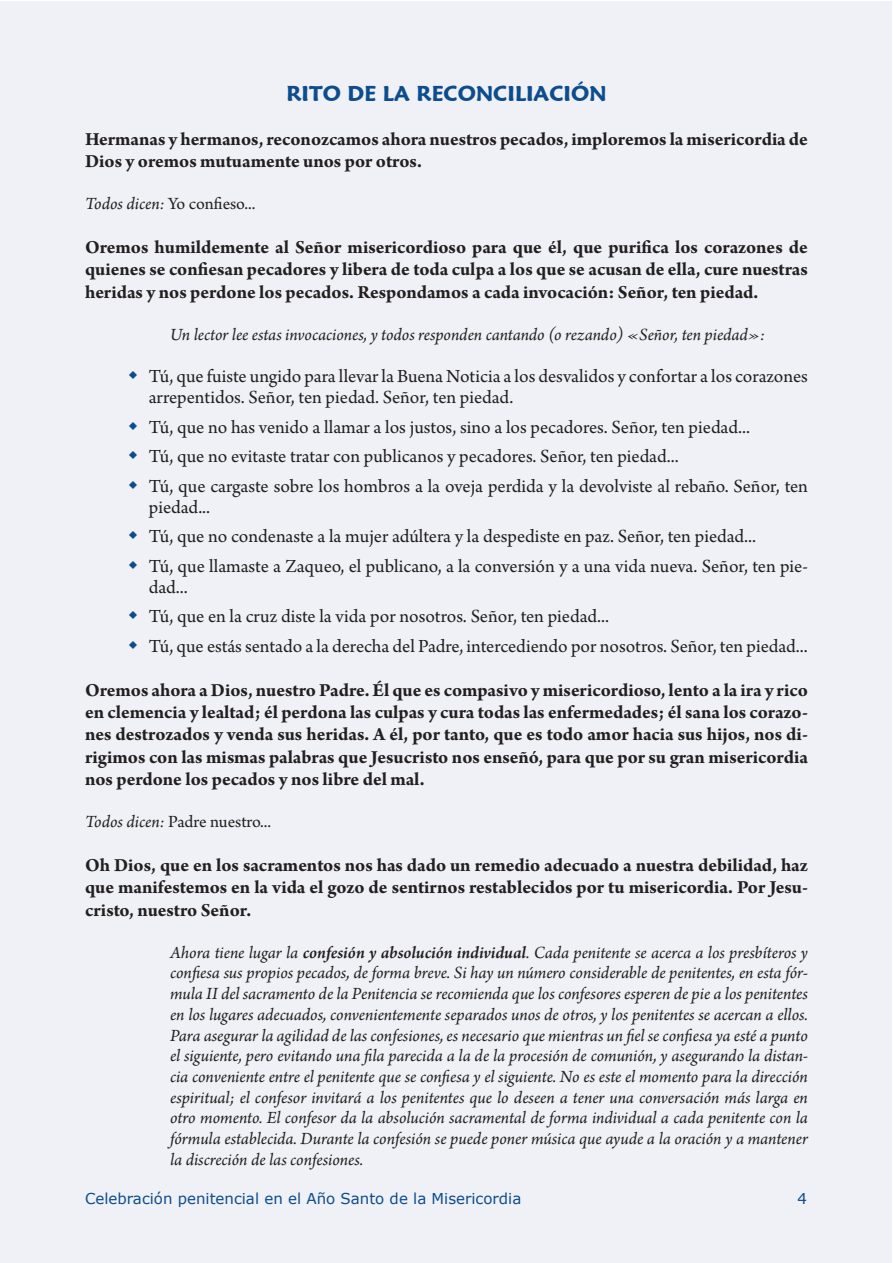
<style>
.page{position:relative;width:893px;height:1263px;background:#fff}
.page>*{position:absolute;margin:0;border:0;box-sizing:border-box;transform-origin:0 0}
.Títols_grans{font:600 21px "Maiandra GD";color:#0d4c8d}
.t1{font:700 19.5px/22.5px "Arno Pro";letter-spacing:-.005em;color:#231f20;text-align:justify}
.t2{font:19.5px/21px "Arno Pro";letter-spacing:-.005em;color:#231f20}
.t3{font:italic 18px/20.7px "Arno Pro";letter-spacing:-.005em;color:#231f20;text-align:justify}
.t4{font:18px "Arno Pro";letter-spacing:-.005em;color:#231f20}
.t5{font:15px "Verdana";color:#0d4c8d}
.s1{font-style:italic}
.s2{font-weight:600}
</style>
<div class="page">
<div style="left:1px;top:1px;width:891px;height:1261px;background:#eff1f6"></div>
<p class="Títols_grans" style="left:286px;top:81px;width:322px">RITO DE LA RECONCILIACIÓN</p>
<p class="t1" style="left:85px;top:129px;width:724px">Hermanas y hermanos, reconozcamos ahora nuestros pecados, imploremos la misericordia de<br>Dios y oremos mutuamente unos por otros.</p>
<p class="t4" style="left:85px;top:193px;width:172px"><span class="s1">Todos dicen:</span> Yo confieso...</p>
<p class="t1" style="left:85px;top:237px;width:724px">Oremos humildemente al Señor misericordioso para que él, que purifica los corazones de quienes se confiesan pecadores y libera de toda culpa a los que se acusan de ella, cure nuestras heridas y nos perdone los pecados. Respondamos a cada invocación: Señor, ten piedad.</p>
<p class="t3" style="left:170px;top:325px;width:597px">Un lector lee estas invocaciones, y todos responden cantando (o rezando) «Señor, ten piedad»:</p>
<p class="t2" style="left:149px;top:367px;width:661px">Tú, que fuiste ungido para llevar la Buena Noticia a los desvalidos y confortar a los corazones arrepentidos. Señor, ten piedad. Señor, ten piedad.</p>
<p class="t2" style="left:149px;top:417px;width:603px">Tú, que no has venido a llamar a los justos, sino a los pecadores. Señor, ten piedad...</p>
<p class="t2" style="left:149px;top:447px;width:531px">Tú, que no evitaste tratar con publicanos y pecadores. Señor, ten piedad...</p>
<p class="t2" style="left:149px;top:476px;width:661px">Tú, que cargaste sobre los hombros a la oveja perdida y la devolviste al rebaño. Señor, ten piedad...</p>
<p class="t2" style="left:149px;top:527px;width:609px">Tú, que no condenaste a la mujer adúltera y la despediste en paz. Señor, ten piedad...</p>
<p class="t2" style="left:149px;top:556px;width:661px">Tú, que llamaste a Zaqueo, el publicano, a la conversión y a una vida nueva. Señor, ten pie&shy;dad...</p>
<p class="t2" style="left:149px;top:607px;width:462px">Tú, que en la cruz diste la vida por nosotros. Señor, ten piedad...</p>
<p class="t2" style="left:149px;top:637px;width:660px">Tú, que estás sentado a la derecha del Padre, intercediendo por nosotros. Señor, ten piedad...</p>
<p class="t1" style="left:85px;top:679px;width:724px">Oremos ahora a Dios, nuestro Padre. Él que es compasivo y misericordioso, lento a la ira y rico en clemencia y lealtad; él perdona las culpas y cura todas las enfermedades; él sana los corazo&shy;nes destrozados y venda sus heridas. A él, por tanto, que es todo amor hacia sus hijos, nos di&shy;rigimos con las mismas palabras que Jesucristo nos enseñó, para que por su gran misericordia nos perdone los pecados y nos libre del mal.</p>
<p class="t4" style="left:85px;top:811px;width:188px"><span class="s1">Todos dicen:</span> Padre nuestro...</p>
<p class="t1" style="left:85px;top:855px;width:724px">Oh Dios, que en los sacramentos nos has dado un remedio adecuado a nuestra debilidad, haz que manifestemos en la vida el gozo de sentirnos restablecidos por tu misericordia. Por Jesu&shy;cristo, nuestro Señor.</p>
<p class="t3" style="left:170px;top:943px;width:639px">Ahora tiene lugar la <span class="s2">confesión y absolución individual</span>. Cada penitente se acerca a los presbíteros y confiesa sus propios pecados, de forma breve. Si hay un número considerable de penitentes, en esta fór&shy;mula II del sacramento de la Penitencia se recomienda que los confesores esperen de pie a los penitentes en los lugares adecuados, convenientemente separados unos de otros, y los penitentes se acercan a ellos.<br>Para asegurar la agilidad de las confesiones, es necesario que mientras un fiel se confiesa ya esté a punto el siguiente, pero evitando una fila parecida a la de la procesión de comunión, y asegurando la distan&shy;cia conveniente entre el penitente que se confiesa y el siguiente. No es este el momento para la dirección espiritual; el confesor invitará a los penitentes que lo deseen a tener una conversación más larga en otro momento. El confesor da la absolución sacramental de forma individual a cada penitente con la fórmula establecida. Durante la confesión se puede poner música que ayude a la oración y a mantener la discreción de las confesiones.</p>
<p class="t5" style="left:85px;top:1188px;width:438px">Celebración penitencial en el Año Santo de la Misericordia</p>
<p class="t5" style="left:797px;top:1188px;width:11px">4</p>
</div>
